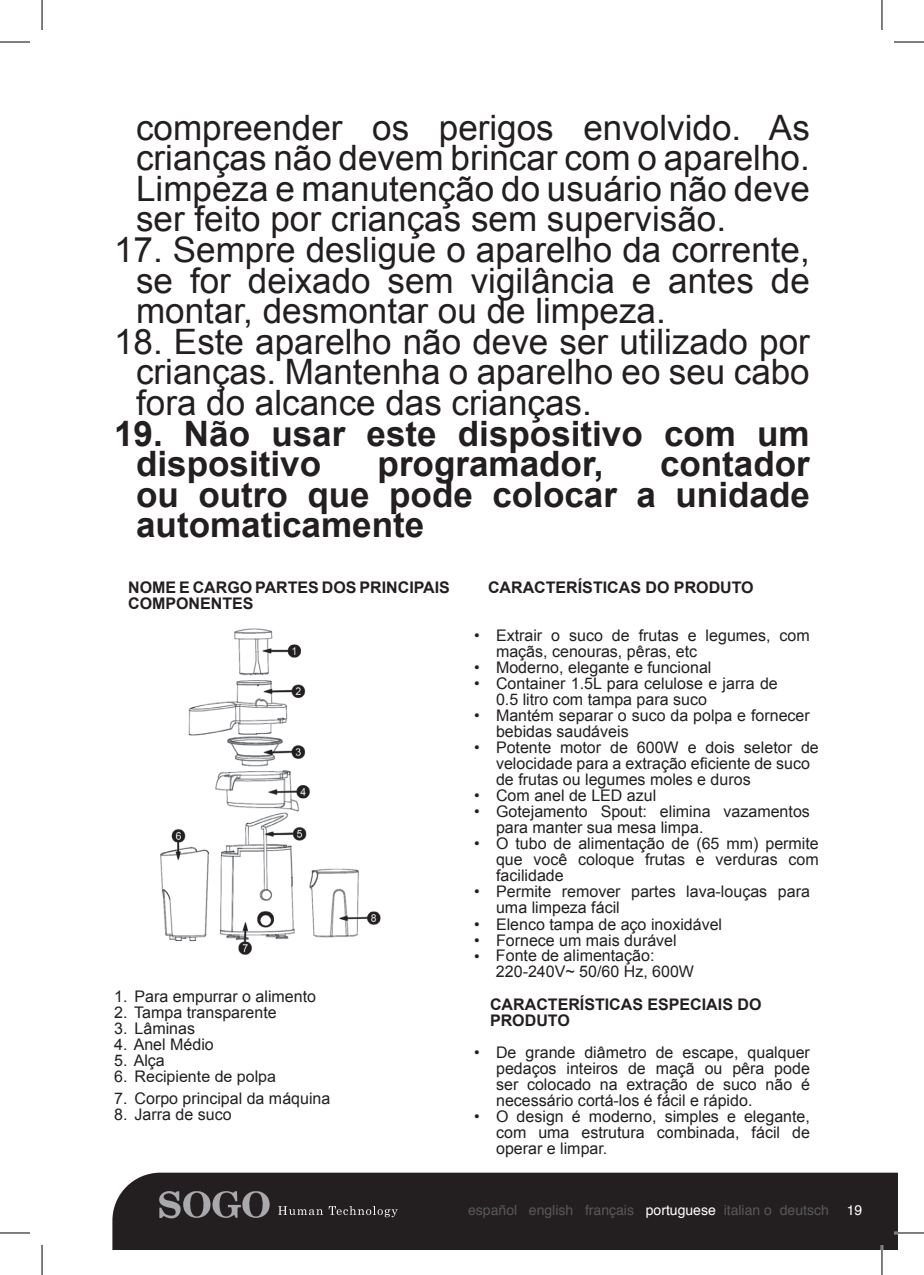
<style>
.page{position:relative;width:924px;height:1275px;background:#fff}
.page>*{position:absolute;margin:0;border:0;box-sizing:border-box;transform-origin:0 0}
.t1{font:35px/30.6px "Arial";color:#231f20;text-align:justify}
.t2{font:700 35px/30.6px "Arial";color:#231f20}
.t3{font:16px/16px "Arial";color:#231f20}
.t4{font:700 16px/16px "Arial";color:#231f20}
.t5{font:16px "Arial";color:#231f20}
.t6{font:14px "Helvetica";color:#57585a}
.t7{font:14px "Helvetica";color:#fff}
.s1{font-style:inherit}
.s2{color:#fff}
</style>
<div class="page">
<div style="left:112px;top:1172px;width:785px;height:78px;background:#231f20"></div>
<svg style="left:159px;top:1189px;width:111px;height:29px;background:#565457"></svg>
<svg style="left:278px;top:1206px;width:119px;height:11px"></svg>
<hr style="left:893px;top:1231px;width:30px;height:3px;background:#fff">
<hr style="left:880px;top:1245px;width:2px;height:30px;background:#fff">
<hr style="left:0;top:42px;width:30px;height:1px;background:#000">
<hr style="left:893px;top:42px;width:30px;height:1px;background:#000">
<hr style="left:0;top:1232px;width:30px;height:1px;background:#000">
<hr style="left:893px;top:1232px;width:30px;height:1px;background:#000">
<hr style="left:42px;top:0;width:1px;height:30px;background:#000">
<hr style="left:42px;top:1245px;width:1px;height:30px;background:#000">
<hr style="left:881px;top:0;width:1px;height:30px;background:#000">
<hr style="left:881px;top:1245px;width:1px;height:30px;background:#000">
<img style="left:160px;top:628px;width:221px;height:327px">
<h1 class="t1" style="left:136px;top:112px;width:675px">compreender os perigos envolvido. As crianças não devem brincar com o aparelho.<br>Limpeza e manutenção do usuário não deve ser feito por crianças sem supervisão.</h1>
<h1 class="t1" style="left:136px;top:235px;width:675px;text-indent:-22px">17. Sempre desligue o aparelho da corrente, se for deixado sem vigilância e antes de montar, desmontar ou de limpeza.</h1>
<h1 class="t1" style="left:136px;top:326px;width:675px;text-indent:-22px">18. Este aparelho não deve ser utilizado por crianças. Mantenha o aparelho eo seu cabo fora do alcance das crianças.</h1>
<h1 class="t2" style="left:136px;top:419px;width:674px;text-indent:-22px">19. Não usar este dispositivo com um dispositivo</h1>
<h1 class="t2" style="left:136px;top:450px;width:675px;text-align:justify;text-indent:523px">contador ou outro que pode colocar a unidade automaticamente</h1>
<h1 class="t2" style="left:377px;top:450px;width:227px">programador,</h1>
<p class="t4" style="left:128px;top:580px;width:323px">NOME E CARGO PARTES DOS PRINCIPAIS<br>COMPONENTES</p>
<p class="t3" style="left:114px;top:988px;width:203px">1. Para empurrar o alimento</p>
<p class="t3" style="left:114px;top:1004px;width:164px">2. Tampa transparente</p>
<p class="t3" style="left:114px;top:1020px;width:82px">3. Lâminas</p>
<p class="t3" style="left:114px;top:1036px;width:101px">4. Anel Médio</p>
<p class="t3" style="left:114px;top:1052px;width:52px">5. Alça</p>
<p class="t3" style="left:114px;top:1090px;width:218px"><span class="s1">7</span>. Corpo principal da máquina</p>
<p class="t3" style="left:114px;top:1106px;width:119px"><span class="s1">8</span>. Jarra de suco</p>
<p class="t5" style="left:114px;top:1065px;width:163px">6<span class="s1">.</span> Recipiente de polpa</p>
<p class="t4" style="left:488px;top:580px;width:267px">CARACTERÍSTICAS DO PRODUTO</p>
<p class="t3" style="left:496px;top:628px;width:315px;text-indent:-22px">• Extrair o suco de frutas e legumes, com maçãs, cenouras, pêras, etc</p>
<p class="t3" style="left:474px;top:660px;width:239px">• Moderno, elegante e funcional</p>
<p class="t3" style="left:496px;top:676px;width:283px;text-indent:-22px">• Container <span class="s1">1.5</span>L para celulose e jarra de<br><span class="s1">0.5</span> litro com tampa para suco</p>
<p class="t3" style="left:496px;top:708px;width:315px;text-indent:-22px">• Mantém separar o suco da polpa e fornecer bebidas saudáveis</p>
<p class="t3" style="left:496px;top:740px;width:324px;text-indent:-22px">• Potente motor de 600W e dois seletor de velocidade para a extração eficiente de suco de frutas ou legumes moles e duros</p>
<p class="t3" style="left:474px;top:788px;width:184px">• Com anel de LED azul</p>
<p class="t3" style="left:496px;top:804px;width:315px;text-indent:-22px">• Gotejamento Spout: elimina vazamentos para manter sua mesa limpa.</p>
<p class="t3" style="left:496px;top:836px;width:324px;text-align:justify;text-indent:-22px">• O tubo de alimentação de <span class="s1">(65 mm)</span> permite que você coloque frutas e verduras com facilidade</p>
<p class="t3" style="left:496px;top:884px;width:315px;text-indent:-22px">• Permite remover partes lava-louças para uma limpeza fácil</p>
<p class="t3" style="left:474px;top:916px;width:249px">• Elenco tampa de aço inoxidável</p>
<p class="t3" style="left:474px;top:932px;width:204px">• Fornece um mais durável</p>
<p class="t3" style="left:495px;top:948px;width:199px;text-indent:-22px">• Fonte de alimentação:<br>220-240V<span class="s1">~</span> 50/60 Hz, 600W</p>
<p class="t4" style="left:490px;top:996px;width:273px">CARACTERÍSTICAS ESPECIAIS DO<br>PRODUTO</p>
<p class="t3" style="left:496px;top:1044px;width:315px;text-align:justify;text-indent:-22px">• De grande diâmetro de escape, qualquer pedaços inteiros de maçã ou pêra pode ser colocado na extração de suco não é necessário cortá-los é fácil e rápido.</p>
<p class="t3" style="left:496px;top:1108px;width:315px;text-align:justify;text-indent:-22px">• O design é moderno, simples e elegante, com uma estrutura combinada, fácil de operar e limpar.</p>
<p class="t6" style="left:468px;top:1199px;width:362px">español english français <span class="s2">portuguese</span> italian o deutsch</p>
<p class="t7" style="left:846px;top:1199px;width:17px">19</p>
</div>
